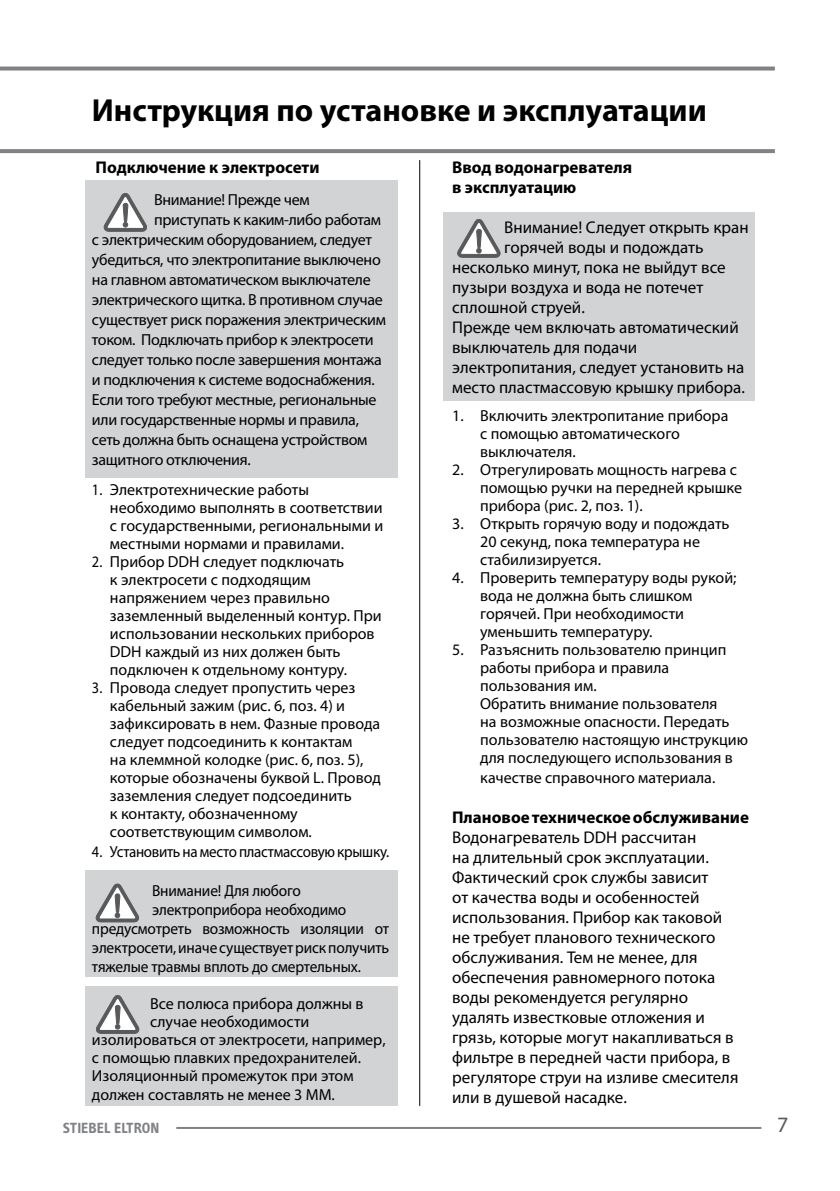
<style>
.page{position:relative;width:840px;height:1191px;background:#fff}
.page>*{position:absolute;margin:0;border:0;box-sizing:border-box;transform-origin:0 0}
.t1{font:700 32px "Myriad Pro";color:#000}
.t2{font:22px "Myriad Pro";color:#58595b}
.t3{font:17px/20px "Myriad Pro";color:#000}
.t4{font:700 17px/20px "Myriad Pro";color:#000}
.t5{font:16px/18px "Myriad Pro";color:#000}
.t6{font:16px/18px "Myriad Pro";color:#000;scale:.9 1}
.t7{font:16px "Myriad Pro";letter-spacing:-.02em;color:#000}
.t8{font:16px "Myriad Pro";color:#000;scale:.96 1}
.t9{font:16px "Myriad Pro";letter-spacing:-.02em;color:#000;scale:.9 1}
.t10{font:700 15.2px "STE Info Text";color:#808285}
</style>
<div class="page">
<hr style="left:419px;top:160px;width:1px;height:946px;background:#000">
<div style="left:85px;top:180px;width:312px;height:297px;background:#d1d3d4"></div>
<div style="left:442px;top:212px;width:312px;height:188px;background:#d1d3d4"></div>
<div style="left:85px;top:870px;width:312px;height:106px;background:#d1d3d4"></div>
<div style="left:85px;top:986px;width:312px;height:119px;background:#d1d3d4"></div>
<svg style="left:104px;top:193px;width:43px;height:38px"></svg>
<svg style="left:457px;top:219px;width:43px;height:38px"></svg>
<svg style="left:96px;top:883px;width:43px;height:39px"></svg>
<svg style="left:96px;top:995px;width:43px;height:38px"></svg>
<hr style="left:176px;top:1127px;width:585px;height:2px;background:#808285">
<svg style="left:0;top:67px;width:774px;height:4px;background:#8e9092"></svg>
<svg style="left:0;top:149px;width:774px;height:4px;background:#838588"></svg>
<h1 class="t1" style="left:92px;top:89px;width:616px">Инструкция по установке и эксплуатации</h1>
<p class="t4" style="left:95px;top:157px;width:225px">Подключение к электросети</p>
<p class="t7" style="left:154px;top:190px;width:157px">Внимание! Прежде чем</p>
<p class="t7" style="left:154px;top:210px;width:228px">приступать к каким-либо работам</p>
<p class="t7" style="left:92px;top:230px;width:281px">с электрическим оборудованием, следует</p>
<p class="t7" style="left:92px;top:250px;width:290px">убедиться, что электропитание выключено</p>
<p class="t7" style="left:92px;top:270px;width:280px">на главном автоматическом выключателе</p>
<p class="t7" style="left:92px;top:290px;width:292px">электрического щитка. В противном случае</p>
<p class="t7" style="left:92px;top:310px;width:295px">существует риск поражения электрическим</p>
<p class="t7" style="left:92px;top:330px;width:283px">током. Подключать прибор к электросети</p>
<p class="t7" style="left:92px;top:350px;width:291px">следует только после завершения монтажа</p>
<p class="t7" style="left:92px;top:370px;width:284px">и подключения к системе водоснабжения.</p>
<p class="t7" style="left:92px;top:390px;width:286px">Если того требуют местные, региональные</p>
<p class="t7" style="left:92px;top:410px;width:268px">или государственные нормы и правила,</p>
<p class="t7" style="left:92px;top:430px;width:277px">сеть должна быть оснащена устройством</p>
<p class="t7" style="left:92px;top:450px;width:160px">защитного отключения.</p>
<p class="t6" style="left:110px;top:480px;width:305px;text-indent:-18px">1. Электротехнические работы необходимо выполнять в соответствии с государственными, региональными и местными нормами и правилами.</p>
<p class="t6" style="left:110px;top:552px;width:303px;text-indent:-18px">2. Прибор DDH следует подключать<br>к электросети с подходящим напряжением через правильно заземленный выделенный контур. При использовании нескольких приборов<br>DDH каждый из них должен быть подключен к отдельному контуру.</p>
<p class="t6" style="left:110px;top:678px;width:302px;text-indent:-18px">3. Провода следует пропустить через кабельный зажим (рис. 6, поз. 4) и зафиксировать в нем. Фазные провода следует подсоединить к контактам<br>на клеммной колодке (рис. 6, поз. 5), которые обозначены буквой L. Провод заземления следует подсоединить<br>к контакту, обозначенному соответствующим символом.</p>
<p class="t9" style="left:92px;top:842px;width:331px">4. Установить на место пластмассовую крышку.</p>
<p class="t8" style="left:152px;top:881px;width:156px">Внимание! Для любого</p>
<p class="t8" style="left:152px;top:900px;width:204px">электроприбора необходимо</p>
<p class="t8" style="left:92px;top:919px;width:311px">предусмотреть возможность изоляции от</p>
<p class="t8" style="left:92px;top:938px;width:311px">электросети, иначе существует риск получить</p>
<p class="t8" style="left:92px;top:957px;width:281px">тяжелые травмы вплоть до смертельных.</p>
<p class="t5" style="left:150px;top:994px;width:215px">Все полюса прибора должны в</p>
<p class="t5" style="left:150px;top:1012px;width:161px">случае необходимости</p>
<p class="t5" style="left:92px;top:1030px;width:295px">изолироваться от электросети, например,</p>
<p class="t5" style="left:92px;top:1048px;width:270px">с помощью плавких предохранителей.</p>
<p class="t5" style="left:92px;top:1066px;width:263px">Изоляционный промежуток при этом</p>
<p class="t5" style="left:92px;top:1085px;width:244px">должен составлять не менее 3 ММ.</p>
<p class="t4" style="left:452px;top:157px;width:181px">Ввод водонагревателя в эксплуатацию</p>
<p class="t3" style="left:504px;top:217px;width:246px">Внимание! Следует открыть кран</p>
<p class="t3" style="left:504px;top:237px;width:201px">горячей воды и подождать</p>
<p class="t3" style="left:452px;top:257px;width:275px">несколько минут, пока не выйдут все</p>
<p class="t3" style="left:452px;top:277px;width:253px">пузыри воздуха и вода не потечет</p>
<p class="t3" style="left:452px;top:297px;width:134px">сплошной струей.</p>
<p class="t3" style="left:452px;top:317px;width:288px">Прежде чем включать автоматический</p>
<p class="t3" style="left:452px;top:337px;width:187px">выключатель для подачи</p>
<p class="t3" style="left:452px;top:357px;width:293px">электропитания, следует установить на</p>
<p class="t3" style="left:452px;top:377px;width:294px">место пластмассовую крышку прибора.</p>
<p class="t5" style="left:480px;top:406px;width:249px;text-indent:-28px">1. Включить электропитание прибора с помощью автоматического выключателя.</p>
<p class="t5" style="left:480px;top:460px;width:263px;text-indent:-28px">2. Отрегулировать мощность нагрева с помощью ручки на передней крышке прибора (рис. 2, поз. 1).</p>
<p class="t5" style="left:480px;top:514px;width:251px;text-indent:-28px">3. Открыть горячую воду и подождать<br>20 секунд, пока температура не стабилизируется.</p>
<p class="t5" style="left:480px;top:568px;width:258px;text-indent:-28px">4. Проверить температуру воды рукой; вода не должна быть слишком горячей. При необходимости уменьшить температуру.</p>
<p class="t5" style="left:480px;top:640px;width:269px;text-indent:-28px">5. Разъяснить пользователю принцип работы прибора и правила пользования им.<br>Обратить внимание пользователя<br>на возможные опасности. Передать пользователю настоящую инструкцию для последующего использования в</p>
<p class="t5" style="left:480px;top:768px;width:236px">качестве справочного материала.</p>
<p class="t4" style="left:452px;top:807px;width:298px">Плановое техническое обслуживание</p>
<p class="t3" style="left:452px;top:827px;width:287px">Водонагреватель DDH рассчитан<br>на длительный срок эксплуатации.<br>Фактический срок службы зависит<br>от качества воды и особенностей использования. Прибор как таковой не требует планового технического обслуживания. Тем не менее, для обеспечения равномерного потока воды рекомендуется регулярно удалять известковые отложения и грязь, которые могут накапливаться в фильтре в передней части прибора, в регуляторе струи на изливе смесителя или в душевой насадке.</p>
<p class="t10" style="left:63px;top:1118px;width:98px">STIEBEL ELTRON</p>
<h2 class="t2" style="left:776px;top:1111px;width:13px">7</h2>
</div>
